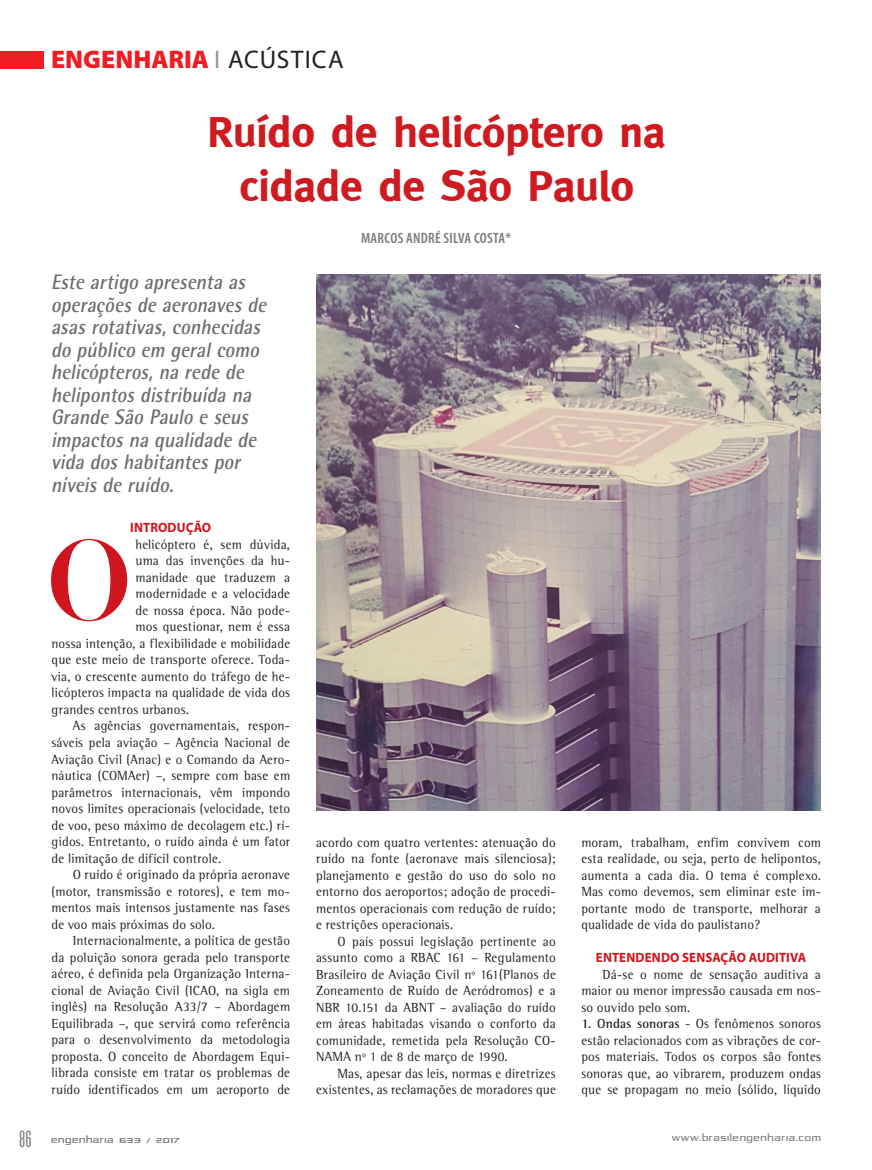
<style>
.page{position:relative;width:872px;height:1170px;background:#fff}
.page>*{position:absolute;margin:0;border:0;box-sizing:border-box;transform-origin:0 0}
.titulo-materias{font:700 43.5px "Meta";letter-spacing:-.015em;color:#cf1a20;scale:1.05 1}
.t1{font:900 25.5px "Myriad Pro";letter-spacing:.005em;color:#ee1d23}
.t2{font:300 ultra-condensed 22.5px "Univers";color:#808285}
.Legenda_2011{font:italic 700 21px/22.5px "Rotis Semi Sans";color:#6c6d70;scale:.9 1}
.t3{font:600 condensed 15px "Myriad Pro";letter-spacing:.02em;color:#231f20}
.Texto_2011{font:13.5px/16.5px "Rotis Semi Serif";letter-spacing:.015em;color:#231f20;text-align:justify;scale:.96 1}
.Texto_2011-2{font:700 13.5px "Myriad Pro";letter-spacing:.01em;color:#cf151d;scale:.96 1}
.t4{font:9px "Republika IV Exp";letter-spacing:.08em;color:#808285;scale:.85 1}
.t5{font:9px "Republika IV Exp";letter-spacing:.08em;color:#76787b;scale:.85 1}
.s1{font-weight:400;color:#939598}
.s2{font-weight:400;color:#231f20}
.s3{font-weight:700}
</style>
<div class="page">
<div style="left:0;top:51px;width:43px;height:17px;background:#ee1d23"></div>
<svg style="left:51px;top:539px;width:76px;height:82px"></svg>
<img style="left:316px;top:274px;width:504px;height:536px">
<h2 class="t1" style="left:51px;top:45px;width:294px">ENGENHARIA <span class="s1">I</span> <span class="s2">ACÚSTICA</span></h2>
<p class="titulo-materias" style="left:207px;top:107px;width:438px">Ruído de helicóptero na</p>
<p class="titulo-materias" style="left:239px;top:161px;width:378px">cidade de São Paulo</p>
<p class="t3" style="left:361px;top:229px;width:151px">MARCOS ANDRÉ SILVA COSTA*</p>
<p class="Legenda_2011" style="left:51px;top:271px;width:246px">Este artigo apresenta as operações de aeronaves de asas rotativas, conhecidas do público em geral como helicópteros, na rede de helipontos distribuída na<br>Grande São Paulo e seus impactos na qualidade de vida dos habitantes por níveis de ruído.</p>
<p class="Texto_2011-2" style="left:130px;top:519px;width:86px">INTRODUÇÃO</p>
<p class="Texto_2011" style="left:135px;top:536px;width:162px">helicóptero é, sem dúvida,</p>
<p class="Texto_2011" style="left:135px;top:552px;width:162px">uma das invenções da hu-</p>
<p class="Texto_2011" style="left:135px;top:569px;width:162px">manidade que traduzem a</p>
<p class="Texto_2011" style="left:135px;top:585px;width:162px">modernidade e a velocidade</p>
<p class="Texto_2011" style="left:135px;top:602px;width:162px">de nossa época. Não pode-</p>
<p class="Texto_2011" style="left:135px;top:618px;width:162px">mos questionar, nem é essa</p>
<p class="Texto_2011" style="left:51px;top:635px;width:250px">nossa intenção, a flexibilidade e mobilidade</p>
<p class="Texto_2011" style="left:51px;top:651px;width:250px">que este meio de transporte oferece. Toda-</p>
<p class="Texto_2011" style="left:51px;top:668px;width:250px">via, o crescente aumento do tráfego de he-</p>
<p class="Texto_2011" style="left:51px;top:684px;width:250px">licópteros impacta na qualidade de vida dos</p>
<p class="Texto_2011" style="left:51px;top:701px;width:145px">grandes centros urbanos.</p>
<p class="Texto_2011" style="left:51px;top:717px;width:250px;text-indent:21px">As agências governamentais, respon&shy;sáveis pela aviação – Agência Nacional de Aviação Civil (Anac) e o Comando da Aero&shy;náutica (COMAer) –, sempre com base em parâmetros internacionais, vêm impondo novos limites operacionais (velocidade, teto de voo, peso máximo de decolagem etc.) rí&shy;gidos. Entretanto, o ruído ainda é um fator de limitação de difícil controle.</p>
<p class="Texto_2011" style="left:51px;top:866px;width:250px;text-indent:21px">O ruído é originado da própria aeronave (motor, transmissão e rotores), e tem mo&shy;mentos mais intensos justamente nas fases de voo mais próximas do solo.</p>
<p class="Texto_2011" style="left:51px;top:932px;width:250px;text-indent:21px">Internacionalmente, a política de gestão da poluição sonora gerada pelo transporte aéreo, é definida pela Organização Interna&shy;cional de Aviação Civil (ICAO, na sigla em inglês) na Resolução A33/7 – Abordagem Equilibrada –, que servirá como referência para o desenvolvimento da metodologia proposta. O conceito de Abordagem Equi&shy;librada consiste em tratar os problemas de ruído identificados em um aeroporto de</p>
<p class="Texto_2011" style="left:316px;top:833px;width:251px">acordo com quatro vertentes: atenuação do ruído na fonte (aeronave mais silenciosa); planejamento e gestão do uso do solo no entorno dos aeroportos; adoção de procedi&shy;mentos operacionais com redução de ruído; e restrições operacionais.</p>
<p class="Texto_2011" style="left:316px;top:932px;width:251px;text-indent:21px">O país possui legislação pertinente ao assunto como a RBAC 161 − Regulamento Brasileiro de Aviação Civil nº 161(Planos de Zoneamento de Ruído de Aeródromos) e a NBR 10.151 da ABNT – avaliação do ruído em áreas habitadas visando o conforto da comunidade, remetida pela Resolução CO-NAMA nº 1 de 8 de março de 1990.</p>
<p class="Texto_2011" style="left:316px;top:1064px;width:251px;text-align:right">Mas, apesar das leis, normas e diretrizes existentes, as reclamações de moradores que</p>
<p class="Texto_2011" style="left:581px;top:833px;width:251px">moram, trabalham, enfim convivem com esta realidade, ou seja, perto de helipontos, aumenta a cada dia. O tema é complexo.<br>Mas como devemos, sem eliminar este im&shy;portante modo de transporte, melhorar a qualidade de vida do paulistano?</p>
<p class="Texto_2011-2" style="left:596px;top:948px;width:221px">ENTENDENDO SENSAÇÃO AUDITIVA</p>
<p class="Texto_2011" style="left:581px;top:965px;width:251px;text-indent:21px">Dá-se o nome de sensação auditiva a maior ou menor impressão causada em nos&shy;so ouvido pelo som.</p>
<p class="Texto_2011" style="left:581px;top:1015px;width:251px"><span class="s3">1. Ondas sonoras</span> - Os fenômenos sonoros estão relacionados com as vibrações de cor&shy;pos materiais. Todos os corpos são fontes sonoras que, ao vibrarem, produzem ondas que se propagam no meio (sólido, líquido</p>
<p class="t2" style="left:19px;top:1127px;width:14px">86</p>
<p class="t4" style="left:672px;top:1133px;width:177px">WWW.BRASILENGENHARIA.COM</p>
<p class="t5" style="left:51px;top:1134px;width:152px">ENGENHARIA 633 / 2017</p>
</div>
